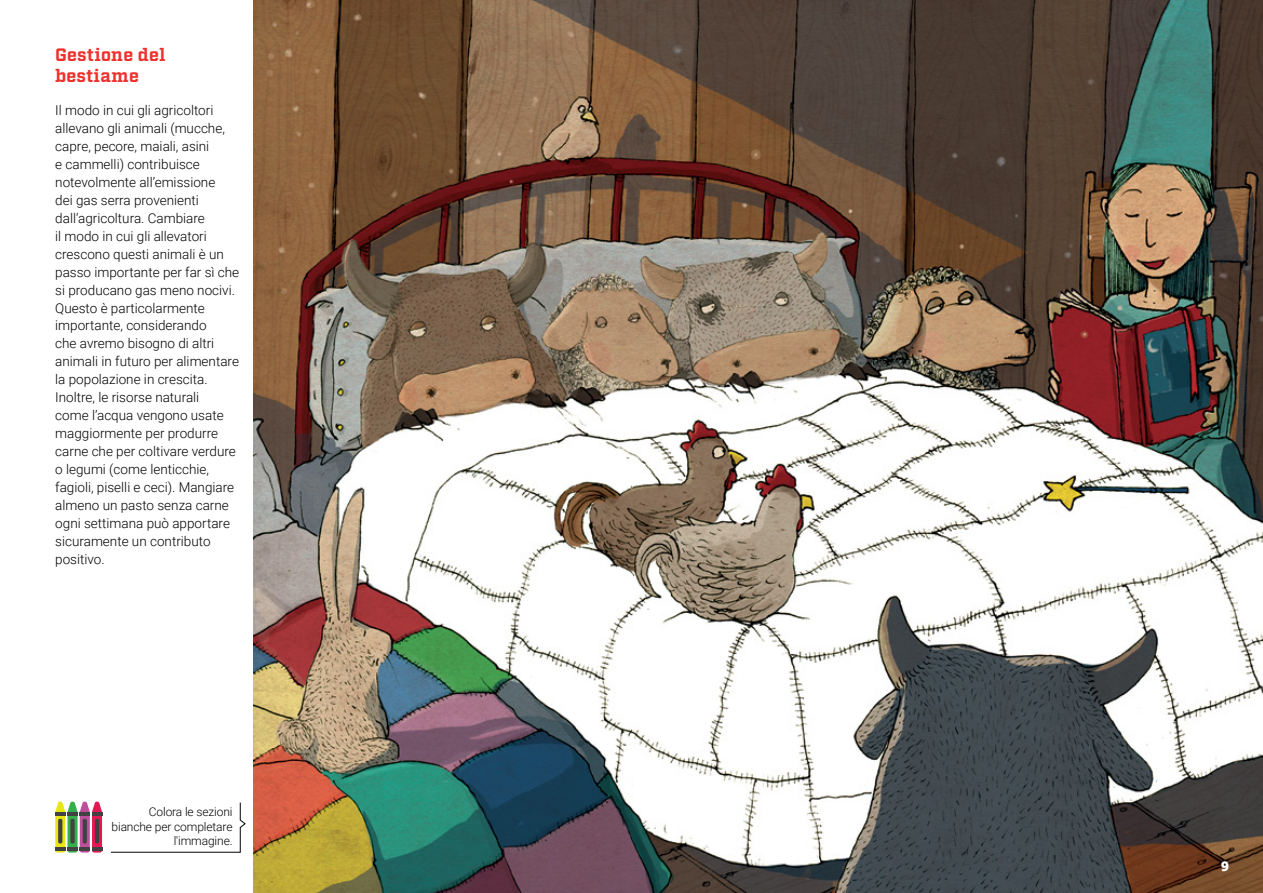
<style>
.page{position:relative;width:1263px;height:893px;background:#fff}
.page>*{position:absolute;margin:0;border:0;box-sizing:border-box;transform-origin:0 0}
.t1{font:700 18px/21px "Factoria";letter-spacing:.01em;color:#ee312d}
.t2{font:300 13.5px/18px "Roboto";color:#000}
.t3{font:800 13.5px "Open Sans";color:#fff}
.t4{font:300 12px/14.4px "Roboto";letter-spacing:-.01em;color:#000;text-align:right}
</style>
<div class="page">
<img style="left:253px;top:0;width:1010px;height:893px">
<svg style="left:55px;top:801px;width:47px;height:52px"></svg>
<hr style="left:95px;top:819px;width:4px;height:24px;background:#424242;border-radius:2px">
<svg style="left:111px;top:802px;width:135px;height:51px"></svg>
<h1 class="t1" style="left:55px;top:45px;width:112px">Gestione del bestiame</h1>
<p class="t2" style="left:55px;top:100px;width:185px">Il modo in cui gli agricoltori allevano gli animali (mucche, capre, pecore, maiali, asini<br>e cammelli) contribuisce notevolmente all’emissione<br>dei gas serra provenienti dall’agricoltura. Cambiare<br>il modo in cui gli allevatori crescono questi animali è un passo importante per far sì che si producano gas meno nocivi.<br>Questo è particolarmente importante, considerando<br>che avremo bisogno di altri animali in futuro per alimentare la popolazione in crescita.<br>Inoltre, le risorse naturali<br>come l’acqua vengono usate maggiormente per produrre carne che per coltivare verdure o legumi (come lenticchie, fagioli, piselli e ceci). Mangiare almeno un pasto senza carne ogni settimana può apportare sicuramente un contributo positivo.</p>
<p class="t4" style="left:112px;top:804px;width:123px">Colora le sezioni bianche per completare l'immagine.</p>
<p class="t3" style="left:1221px;top:855px;width:9px">9</p>
</div>
